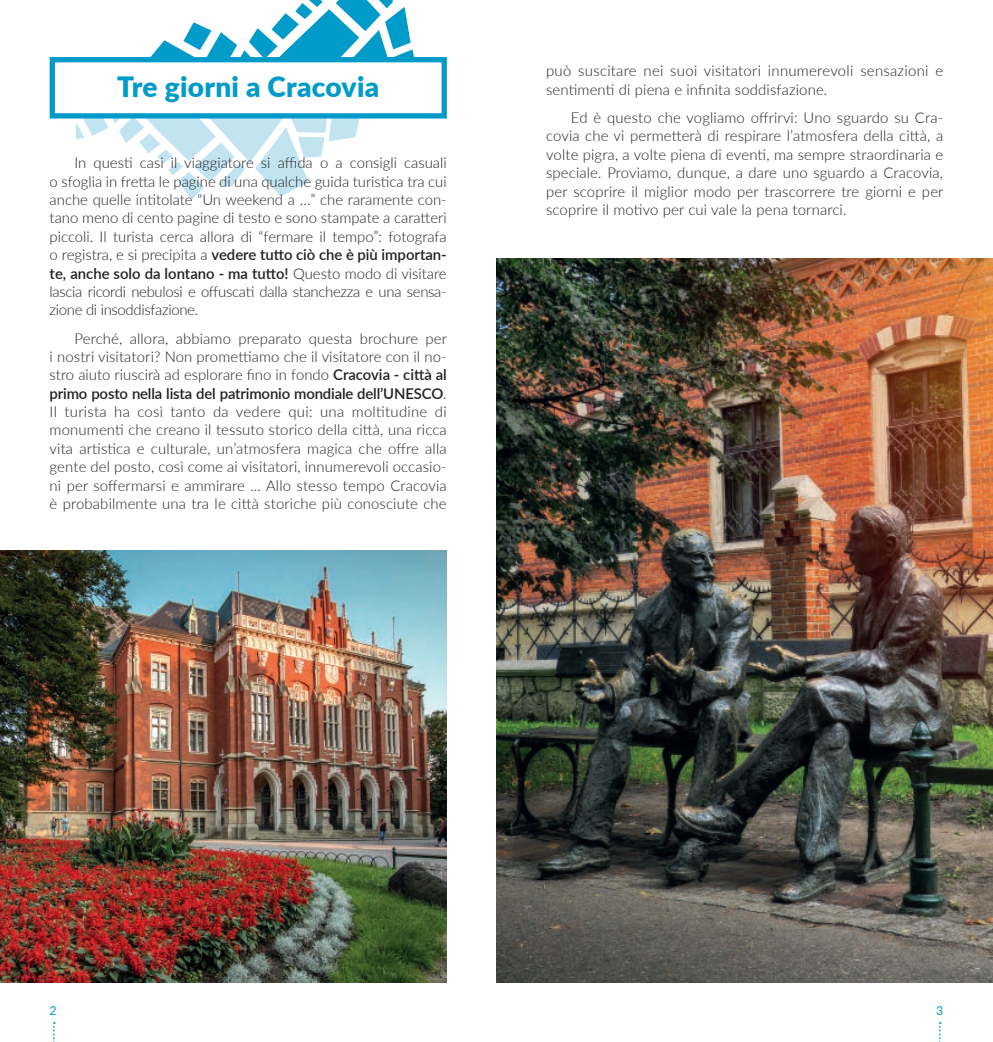
<style>
.page{position:relative;width:993px;height:1042px;background:#fff}
.page>*{position:absolute;margin:0;border:0;box-sizing:border-box;transform-origin:0 0}
.t1{font:900 28px "Lato";letter-spacing:.01em;color:#009bc8}
.t2{font:300 14.88px/18.4px "Lato";letter-spacing:.01em;color:#231f20;text-align:justify}
.t3{font:12.25px "Lato";color:#009bc8}
.s1{font-weight:600}
</style>
<div class="page">
<svg style="left:49px;top:0;width:398px;height:199px"></svg>
<img style="left:0;top:551px;width:446px;height:431px">
<img style="left:496px;top:258px;width:496px;height:724px">
<svg style="left:53px;top:1022px;width:2px;height:20px"></svg>
<svg style="left:938px;top:1022px;width:2px;height:20px"></svg>
<h1 class="t1" style="left:117px;top:66px;width:263px">Tre giorni a Cracovia</h1>
<p class="t2" style="left:50px;top:153px;width:398px;text-indent:25px">In questi casi il viaggiatore si affida o a consigli casuali o sfoglia in fretta le pagine di una qualche guida turistica tra cui anche quelle intitolate “Un weekend a …” che raramente con&shy;tano meno di cento pagine di testo e sono stampate a caratteri piccoli. Il turista cerca allora di “fermare il tempo”: fotografa o registra, e si precipita a <span class="s1">vedere tutto ciò che è più importan&shy;te, anche solo da lontano - ma tutto!</span> Questo modo di visitare lascia ricordi nebulosi e offuscati dalla stanchezza e una sensa&shy;zione di insoddisfazione.</p>
<p class="t2" style="left:50px;top:328px;width:399px;text-indent:25px">Perché, allora, abbiamo preparato questa brochure per i nostri visitatori? Non promettiamo che il visitatore con il no&shy;stro aiuto riuscirà ad esplorare fino in fondo <span class="s1">Cracovia - città al primo posto nella lista del patrimonio mondiale dell’UNESCO</span>.<br>Il turista ha così tanto da vedere qui: una moltitudine di monumenti che creano il tessuto storico della città, una ricca vita artistica e culturale, un’atmosfera magica che offre alla gente del posto, così come ai visitatori, innumerevoli occasio&shy;ni per soffermarsi e ammirare ... Allo stesso tempo Cracovia è probabilmente una tra le città storiche più conosciute che</p>
<p class="t2" style="left:546px;top:61px;width:398px">può suscitare nei suoi visitatori innumerevoli sensazioni e sentimenti di piena e infinita soddisfazione.</p>
<p class="t2" style="left:546px;top:108px;width:399px;text-indent:25px">Ed è questo che vogliamo offrirvi: Uno sguardo su Cra&shy;covia che vi permetterà di respirare l’atmosfera della città, a volte pigra, a volte piena di eventi, ma sempre straordinaria e speciale. Proviamo, dunque, a dare uno sguardo a Cracovia, per scoprire il miglior modo per trascorrere tre giorni e per scoprire il motivo per cui vale la pena tornarci.</p>
<p class="t3" style="left:50px;top:1001px;width:9px">2</p>
<p class="t3" style="left:935px;top:1001px;width:9px">3</p>
</div>
